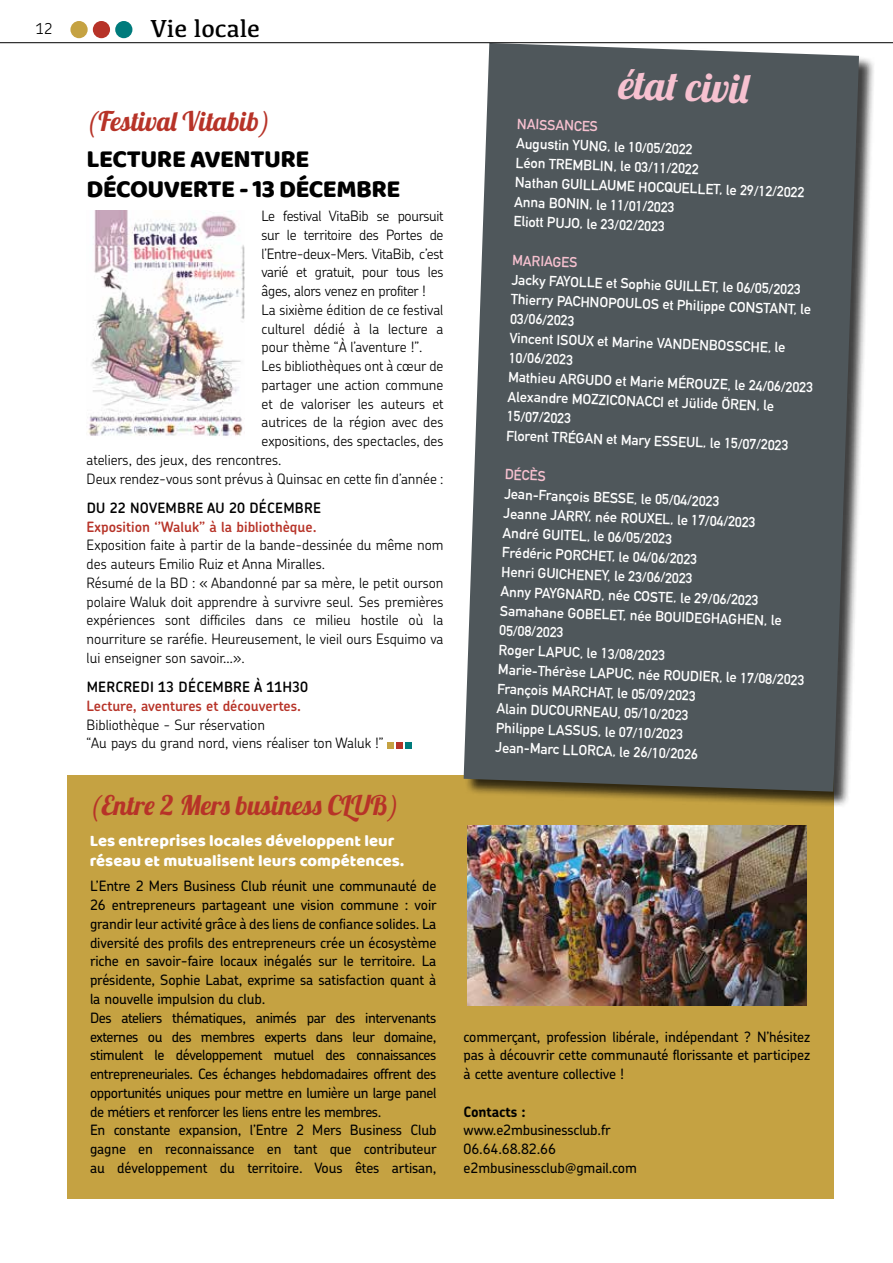
<style>
.page{position:relative;width:893px;height:1263px;background:#fff}
.page>*{position:absolute;margin:0;border:0;box-sizing:border-box;transform-origin:0 0}
.t1{font:40.5px "Lobster 1.4";color:#f7c1d0}
.t2{font:27px "Lobster 1.4";letter-spacing:.01em;color:#b73328}
.t3{font:25.5px/30px "Baloo";letter-spacing:-.02em;color:#000}
.t4{font:25.5px "Kefa";color:#000}
.t5{font:16.5px/19.8px "Baloo";color:#fff}
.t6{font:300 15px "Chevin Pro";color:#000}
.t7{font:500 14.25px/18.8px "Chevin Pro";letter-spacing:-.015em;color:#000}
.t8{font:700 14.25px/19.5px "DIN Alternate";color:#fff}
.t9{font:300 14.25px/18.8px "Chevin Pro";color:#000}
.t10{font:300 14.25px "Chevin Pro";letter-spacing:-.02em;color:#000}
.t11{font:600 14.25px "Chevin Pro";color:#b73328}
.t12{font:600 14.25px "Chevin Pro";letter-spacing:.015em;color:#000}
.t13{font:700 14.25px "DIN Alternate";color:#f7c1d0}
.t14{font:700 14.25px "Chevin Pro";letter-spacing:-.01em;color:#000}
</style>
<div class="page">
<svg style="left:388px;top:742px;width:24px;height:6px"></svg>
<img style="left:88px;top:210px;width:156px;height:226px">
<div style="left:67px;top:775px;width:766px;height:423px;background:#c5a242"></div>
<img style="left:467px;top:825px;width:340px;height:180px">
<div style="left:464px;top:44px;width:411px;height:764px;background:#000;opacity:.75"></div>
<svg style="left:464px;top:43px;width:395px;height:749px;fill:#4f575b"></svg>
<hr style="left:0;top:42px;width:893px;height:1px;background:#000">
<div style="left:115px;top:21px;width:17px;height:17px;background:#007b7c;border-radius:50%"></div>
<div style="left:93px;top:21px;width:17px;height:17px;background:#b73328;border-radius:50%"></div>
<div style="left:70px;top:21px;width:18px;height:17px;background:#c5a242;border-radius:50%"></div>
<p class="t6" style="left:36px;top:18px;width:18px">12</p>
<h3 class="t4" style="left:151px;top:13px;width:111px">Vie locale</h3>
<h2 class="t2" style="left:87px;top:103px;width:185px">(Festival Vitabib)</h2>
<h3 class="t3" style="left:87px;top:143px;width:315px">LECTURE AVENTURE<br>DÉCOUVERTE - 13 DÉCEMBRE</h3>
<p class="t10" style="left:261px;top:206px;width:184px">Le festival VitaBib se poursuit</p>
<p class="t10" style="left:261px;top:225px;width:183px">sur le territoire des Portes de</p>
<p class="t10" style="left:261px;top:244px;width:184px">l’Entre-deux-Mers. VitaBib, c’est</p>
<p class="t10" style="left:261px;top:262px;width:183px">varié et gratuit, pour tous les</p>
<p class="t10" style="left:261px;top:281px;width:166px">âges, alors venez en profiter !</p>
<p class="t9" style="left:261px;top:300px;width:183px">La sixième édition de ce festival</p>
<p class="t9" style="left:261px;top:319px;width:183px">culturel dédié à la lecture a</p>
<p class="t9" style="left:261px;top:337px;width:162px">pour thème “À l’aventure !”.</p>
<p class="t9" style="left:261px;top:356px;width:183px">Les bibliothèques ont à cœur de</p>
<p class="t9" style="left:261px;top:375px;width:183px">partager une action commune</p>
<p class="t9" style="left:261px;top:394px;width:184px">et de valoriser les auteurs et</p>
<p class="t9" style="left:261px;top:412px;width:183px">autrices de la région avec des</p>
<p class="t9" style="left:261px;top:431px;width:183px">expositions, des spectacles, des</p>
<p class="t9" style="left:87px;top:450px;width:196px">ateliers, des jeux, des rencontres.</p>
<p class="t9" style="left:87px;top:469px;width:358px">Deux rendez-vous sont prévus à Quinsac en cette fin d’année :</p>
<p class="t12" style="left:87px;top:498px;width:236px">DU 22 NOVEMBRE AU 20 DÉCEMBRE</p>
<p class="t11" style="left:87px;top:517px;width:231px">Exposition ‘’Waluk” à la bibliothèque.</p>
<p class="t9" style="left:87px;top:535px;width:358px">Exposition faite à partir de la bande-dessinée du même nom des auteurs Emilio Ruiz et Anna Miralles.<br>Résumé de la BD : « Abandonné par sa mère, le petit ourson polaire Waluk doit apprendre à survivre seul. Ses premières expériences sont difficiles dans ce milieu hostile où la nourriture se raréfie. Heureusement, le vieil ours Esquimo va lui enseigner son savoir…».</p>
<p class="t12" style="left:87px;top:677px;width:223px">MERCREDI 13 DÉCEMBRE À 11H30</p>
<p class="t11" style="left:87px;top:696px;width:216px">Lecture, aventures et découvertes.</p>
<p class="t9" style="left:87px;top:715px;width:298px">Bibliothèque - Sur réservation<br>“Au pays du grand nord, viens réaliser ton Waluk !”</p>
<h2 class="t2" style="left:90px;top:788px;width:311px">(Entre 2 Mers business CLUB)</h2>
<p class="t5" style="left:90px;top:830px;width:316px">Les entreprises locales développent leur réseau et mutualisent leurs compétences.</p>
<p class="t7" style="left:90px;top:876px;width:348px">L’Entre 2 Mers Business Club réunit une communauté de 26 entrepreneurs partageant une vision commune : voir grandir leur activité grâce à des liens de confiance solides. La diversité des profils des entrepreneurs crée un écosystème riche en savoir-faire locaux inégalés sur le territoire. La présidente, Sophie Labat, exprime sa satisfaction quant à la nouvelle impulsion du club.<br>Des ateliers thématiques, animés par des intervenants externes ou des membres experts dans leur domaine, stimulent le développement mutuel des connaissances entrepreneuriales. Ces échanges hebdomadaires offrent des opportunités uniques pour mettre en lumière un large panel de métiers et renforcer les liens entre les membres.<br>En constante expansion, l’Entre 2 Mers Business Club gagne en reconnaissance en tant que contributeur au développement du territoire. Vous êtes artisan,</p>
<h1 class="t1" style="left:620px;top:58px;width:131px;rotate:2deg">état civil</h1>
<p class="t13" style="left:517px;top:113px;width:82px;rotate:2deg">NAISSANCES</p>
<p class="t8" style="left:517px;top:132px;width:291px;rotate:2deg">Augustin YUNG, le 10/05/2022<br>Léon TREMBLIN, le 03/11/2022<br>Nathan GUILLAUME HOCQUELLET, le 29/12/2022<br>Anna BONIN, le 11/01/2023<br>Eliott PUJO, le 23/02/2023</p>
<p class="t13" style="left:513px;top:249px;width:67px;rotate:2deg">MARIAGES</p>
<p class="t8" style="left:512px;top:269px;width:306px;rotate:2deg">Jacky FAYOLLE et Sophie GUILLET, le 06/05/2023<br>Thierry PACHNOPOULOS et Philippe CONSTANT, le 03/06/2023<br>Vincent ISOUX et Marine VANDENBOSSCHE, le 10/06/2023<br>Mathieu ARGUDO et Marie MÉROUZE, le 24/06/2023<br>Alexandre MOZZICONACCI et Jülide ÖREN, le 15/07/2023<br>Florent TRÉGAN et Mary ESSEUL, le 15/07/2023</p>
<p class="t13" style="left:505px;top:464px;width:42px;rotate:2deg">DÉCÈS</p>
<p class="t8" style="left:505px;top:483px;width:308px;rotate:2deg">Jean-François BESSE, le 05/04/2023<br>Jeanne JARRY, née ROUXEL, le 17/04/2023<br>André GUITEL, le 06/05/2023<br>Frédéric PORCHET, le 04/06/2023<br>Henri GUICHENEY, le 23/06/2023<br>Anny PAYGNARD, née COSTE, le 29/06/2023<br>Samahane GOBELET, née BOUIDEGHAGHEN, le 05/08/2023<br>Roger LAPUC, le 13/08/2023<br>Marie-Thérèse LAPUC, née ROUDIER, le 17/08/2023<br>François MARCHAT, le 05/09/2023<br>Alain DUCOURNEAU, 05/10/2023<br>Philippe LASSUS, le 07/10/2023<br>Jean-Marc LLORCA, le 26/10/2026</p>
<p class="t7" style="left:464px;top:1026px;width:348px;text-align:justify">commerçant, profession libérale, indépendant ? N’hésitez pas à découvrir cette communauté florissante et participez à cette aventure collective !</p>
<p class="t14" style="left:464px;top:1102px;width:64px">Contacts :</p>
<p class="t7" style="left:464px;top:1120px;width:175px">www.e2mbusinessclub.fr<br>06.64.68.82.66 e2mbusinessclub@gmail.com</p>
</div>
